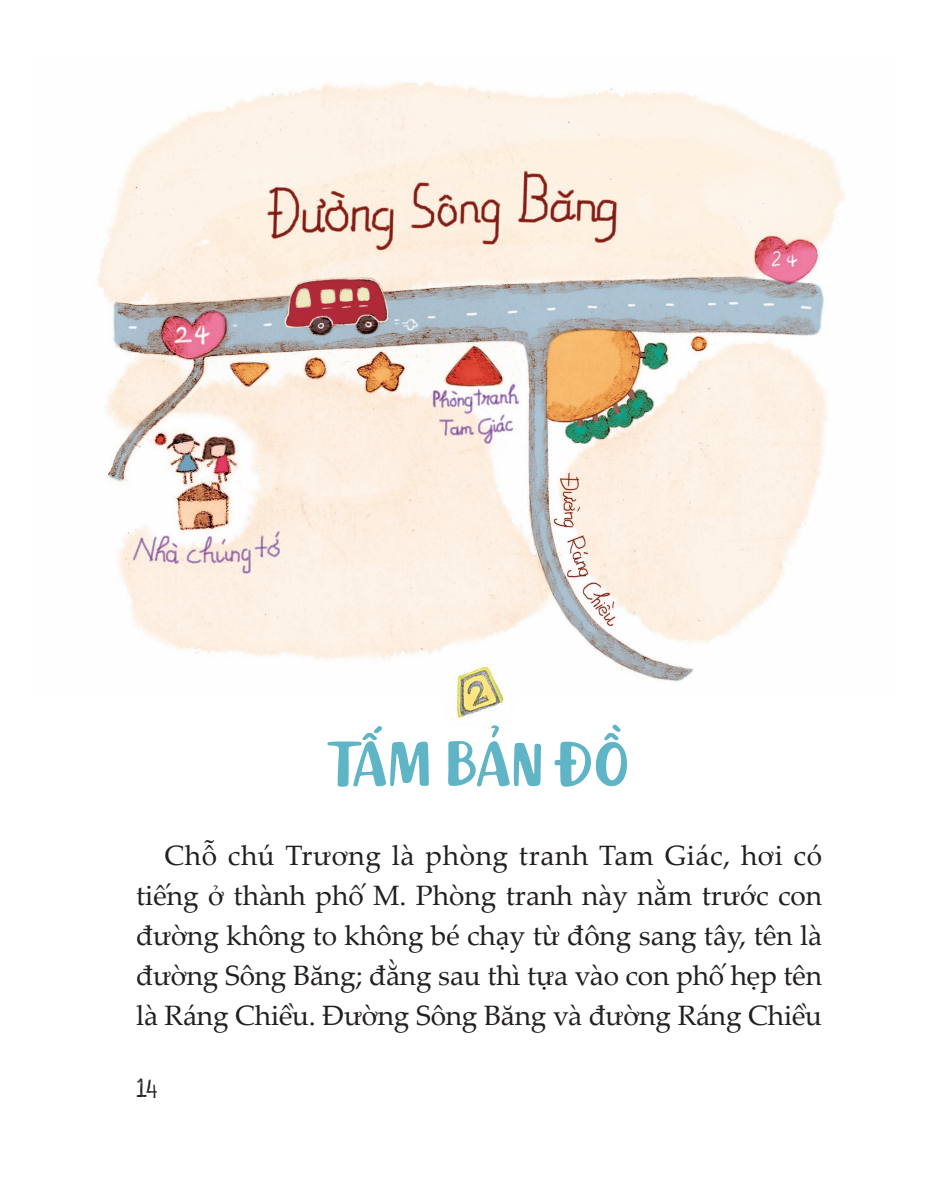
<style>
.page{position:relative;width:947px;height:1185px;background:#fff}
.page>*{position:absolute;margin:0;border:0;box-sizing:border-box;transform-origin:0 0}
.t1{font:52px "Richela Kids";letter-spacing:.005em;color:#5fb5c5;scale:1.06 1}
.Body_text{font:28px/40px "Palatino Linotype";color:#231f20}
.t2{font:18px "kd Love Ya Like A Sister";color:#231f20}
</style>
<div class="page">
<img style="left:97px;top:81px;width:748px;height:601px">
<img style="left:444px;top:658px;width:68px;height:60px">
<svg style="left:374px;top:726px;width:8px;height:7px"></svg>
<svg style="left:612px;top:725px;width:8px;height:7px"></svg>
<svg style="left:491px;top:725px;width:8px;height:12px"></svg>
<svg style="left:554px;top:759px;width:22px;height:6px"></svg>
<p class="t1" style="left:329px;top:733px;width:286px">TÂM BAN DÔ</p>
<p class="Body_text" style="left:136px;top:834px;width:687px;text-indent:28px">Chỗ chú Trương là phòng tranh Tam Giác, hơi có tiếng ở thành phố M. Phòng tranh này nằm trước con đường không to không bé chạy từ đông sang tây, tên là đường Sông Băng; đằng sau thì tựa vào con phố hẹp tên là Ráng Chiều. Đường Sông Băng và đường Ráng Chiều</p>
<p class="t2" style="left:137px;top:1081px;width:23px">14</p>
</div>
